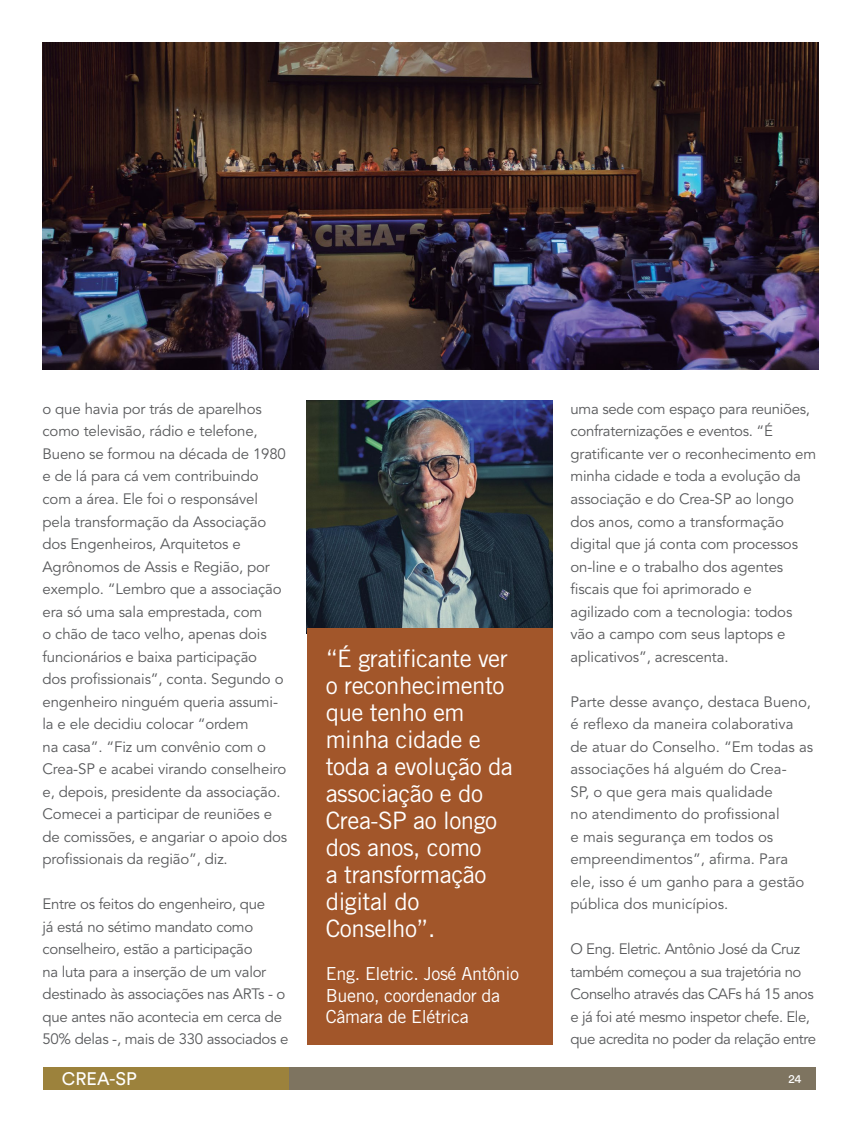
<style>
.page{position:relative;width:859px;height:1132px;background:#fff}
.page>*{position:absolute;margin:0;border:0;box-sizing:border-box;transform-origin:0 0}
.t1{font:24px/27px "Trade Gothic";letter-spacing:-.02em;color:#fff}
.t2{font:18px/21.6px "Trade Gothic";letter-spacing:-.02em;color:#fff}
.t3{font:18px "Circular Std";color:#fff}
.t4{font:15px/22.5px "Avenir LT Std";letter-spacing:-.01em;color:#58595b}
.t5{font:15px/22.5px "Avenir LT Std";letter-spacing:-.03em;color:#58595b}
.t6{font:12px "Circular Std";color:#fff}
</style>
<div class="page">
<div style="left:288px;top:1066px;width:528px;height:23px;background:#7e7460"></div>
<div style="left:43px;top:1066px;width:245px;height:23px;background:#9c823c"></div>
<img style="left:306px;top:401px;width:247px;height:232px">
<div style="left:306px;top:627px;width:246px;height:417px;background:#a2562a"></div>
<img style="left:43px;top:43px;width:775px;height:326px">
<p class="t4" style="left:43px;top:398px;width:246px">o que havia por trás de aparelhos como televisão, rádio e telefone, Bueno se formou na década de 1980 e de lá para cá vem contribuindo com a área. Ele foi o responsável pela transformação da Associação dos Engenheiros, Arquitetos e Agrônomos de Assis e Região, por exemplo. “Lembro que a associação era só uma sala emprestada, com<br>o chão de taco velho, apenas dois funcionários e baixa participação<br>dos profissionais”, conta. Segundo o engenheiro ninguém queria assumi&shy;la e ele decidiu colocar “ordem<br>na casa”. “Fiz um convênio com o Crea-SP e acabei virando conselheiro e, depois, presidente da associação.<br>Comecei a participar de reuniões e de comissões, e angariar o apoio dos profissionais da região”, diz.</p>
<p class="t4" style="left:43px;top:893px;width:247px">Entre os feitos do engenheiro, que<br>já está no sétimo mandato como conselheiro, estão a participação<br>na luta para a inserção de um valor destinado às associações nas ARTs - o que antes não acontecia em cerca de 50% delas -, mais de 330 associados e</p>
<h1 class="t1" style="left:326px;top:644px;width:189px">“É gratificante ver o reconhecimento que tenho em minha cidade e toda a evolução da associação e do<br>Crea-SP ao longo dos anos, como<br>a transformação digital do<br>Conselho”.</h1>
<p class="t2" style="left:326px;top:962px;width:195px">Eng. Eletric. José Antônio<br>Bueno, coordenador da<br>Câmara de Elétrica</p>
<p class="t4" style="left:570px;top:398px;width:247px">uma sede com espaço para reuniões, confraternizações e eventos. “É gratificante ver o reconhecimento em minha cidade e toda a evolução da associação e do Crea-SP ao longo dos anos, como a transformação digital que já conta com processos on-line e o trabalho dos agentes fiscais que foi aprimorado e<br>agilizado com a tecnologia: todos vão a campo com seus laptops e aplicativos”, acrescenta.</p>
<p class="t4" style="left:570px;top:690px;width:244px">Parte desse avanço, destaca Bueno, é reflexo da maneira colaborativa de atuar do Conselho. “Em todas as associações há alguém do Crea-<br>SP, o que gera mais qualidade<br>no atendimento do profissional<br>e mais segurança em todos os empreendimentos”, afirma. Para ele, isso é um ganho para a gestão pública dos municípios.</p>
<p class="t5" style="left:570px;top:938px;width:247px">O Eng. Eletric. Antônio José da Cruz também começou a sua trajetória no Conselho através das CAFs há 15 anos e já foi até mesmo inspetor chefe. Ele, que acredita no poder da relação entre</p>
<p class="t3" style="left:62px;top:1067px;width:77px">CREA-SP</p>
<p class="t6" style="left:788px;top:1071px;width:15px">24</p>
</div>
